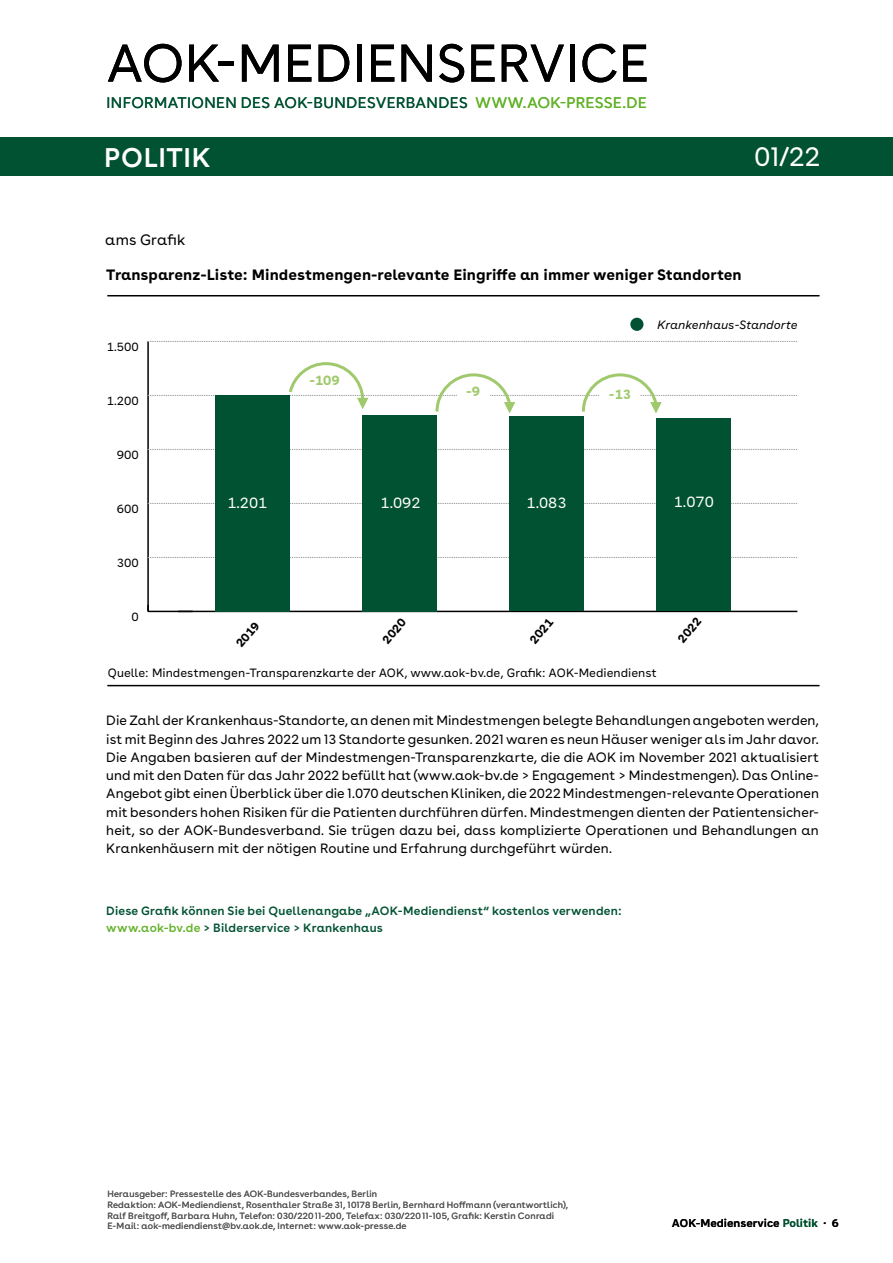
<style>
.page{position:relative;width:893px;height:1263px;background:#fff}
.page>*{position:absolute;margin:0;border:0;box-sizing:border-box;transform-origin:0 0}
.t1{font:52.8px "AOK Buenos Aires";letter-spacing:.005em;color:#000}
.t2{font:27px "AOK Buenos Aires";color:#fff}
.t3{font:600 27px "AOK Buenos Aires";letter-spacing:.02em;color:#fff}
.t4{font:15.3px "AOK Buenos Aires";letter-spacing:.025em;color:#005232}
.t5{font:700 15px "AOK Buenos Aires Text";color:#000}
.t6{font:15px "AOK Buenos Aires Text";color:#fff}
.t7{font:15px "AOK Buenos Aires";color:#000}
.t8{font:13.5px/18.3px "AOK Buenos Aires";letter-spacing:.01em;color:#000;text-align:justify}
.t9{font:700 13.5px "AOK Buenos Aires Text";color:#9fc96c}
.t10{font:600 12px/17.2px "AOK Buenos Aires";letter-spacing:.015em;color:#005232}
.t11{font:12px "AOK Buenos Aires Text";color:#000}
.t12{font:italic 12px "AOK Buenos Aires Text";color:#000}
.t13{font:700 12px "AOK Buenos Aires Text";color:#000}
.t14{font:600 11.25px "AOK Buenos Aires Text";color:#000}
.t15{font:9px/10.8px "AOK Buenos Aires";letter-spacing:.025em;color:#565656}
.s1{color:#64b32c}
.s2{color:#005232}
</style>
<div class="page">
<div style="left:0;top:137px;width:893px;height:39px;background:#005232"></div>
<hr style="left:107px;top:295px;width:712px;height:1px;background:#000">
<hr style="left:107px;top:685px;width:712px;height:1px;background:#000">
<div style="left:630px;top:318px;width:13px;height:13px;background:#005232;border-radius:50%"></div>
<hr style="left:178px;top:611px;width:619px;height:1px;background:#000">
<hr style="left:147px;top:341px;width:2px;height:270px;background:#000">
<hr style="left:148px;top:611px;width:45px;height:1px;background:#000">
<svg style="left:148px;top:557px;width:650px;height:1px"></svg>
<svg style="left:148px;top:503px;width:650px;height:1px"></svg>
<svg style="left:148px;top:449px;width:650px;height:1px"></svg>
<svg style="left:148px;top:341px;width:649px;height:1px"></svg>
<div style="left:215px;top:395px;width:74px;height:216px;background:#005232"></div>
<div style="left:362px;top:415px;width:75px;height:196px;background:#005232"></div>
<div style="left:509px;top:416px;width:75px;height:195px;background:#005232"></div>
<div style="left:656px;top:418px;width:75px;height:192px;background:#005232"></div>
<svg style="left:148px;top:361px;width:650px;height:54px"></svg>
<h1 class="t1" style="left:107px;top:20px;width:545px">AOK-MEDIENSERVICE</h1>
<p class="t4" style="left:106px;top:91px;width:542px">INFORMATIONEN DES AOK-BUNDESVERBANDES <span class="s1">WWW.AOK-PRESSE.DE</span></p>
<h2 class="t3" style="left:104px;top:135px;width:108px">POLITIK</h2>
<h2 class="t2" style="left:754px;top:135px;width:67px">01/22</h2>
<h2 class="t2" style="left:748px;top:135px;width:80px">XX/22</h2>
<p class="t7" style="left:105px;top:228px;width:82px">ams Grafik</p>
<p class="t5" style="left:106px;top:261px;width:637px">Transparenz-Liste: Mindestmengen-relevante Eingriffe an immer weniger Standorten</p>
<p class="t11" style="left:107px;top:337px;width:33px">1.500</p>
<p class="t11" style="left:107px;top:391px;width:33px">1.200</p>
<p class="t11" style="left:117px;top:445px;width:23px">900</p>
<p class="t11" style="left:117px;top:499px;width:23px">600</p>
<p class="t11" style="left:117px;top:553px;width:23px">300</p>
<p class="t11" style="left:132px;top:607px;width:9px">0</p>
<p class="t9" style="left:309px;top:368px;width:32px">-109</p>
<p class="t6" style="left:227px;top:491px;width:41px">1.201</p>
<p class="t13" style="left:230px;top:639px;width:31px;rotate:-50deg">2019</p>
<p class="t6" style="left:381px;top:491px;width:41px">1.092</p>
<p class="t13" style="left:377px;top:635px;width:31px;rotate:-50deg">2020</p>
<p class="t9" style="left:466px;top:380px;width:15px">-9</p>
<p class="t9" style="left:609px;top:383px;width:24px">-13</p>
<p class="t12" style="left:657px;top:315px;width:142px">Krankenhaus-Standorte</p>
<p class="t6" style="left:527px;top:491px;width:41px">1.083</p>
<p class="t6" style="left:674px;top:490px;width:41px">1.070</p>
<p class="t13" style="left:524px;top:635px;width:31px;rotate:-50deg">2021</p>
<p class="t13" style="left:672px;top:634px;width:31px;rotate:-50deg">2022</p>
<p class="t11" style="left:107px;top:663px;width:551px">Quelle: Mindestmengen-Transparenzkarte der AOK, www.aok-bv.de, Grafik: AOK-Mediendienst</p>
<p class="t8" style="left:106px;top:710px;width:714px">Die Zahl der Krankenhaus-Standorte, an denen mit Mindestmengen belegte Behandlungen angeboten werden, ist mit Beginn des Jahres 2022 um 13 Standorte gesunken. 2021 waren es neun Häuser weniger als im Jahr davor.<br>Die Angaben basieren auf der Mindestmengen-Transparenzkarte, die die AOK im November 2021 aktualisiert und mit den Daten für das Jahr 2022 befüllt hat (www.aok-bv.de &gt; Engagement &gt; Mindestmengen). Das Online-Angebot gibt einen Überblick über die 1.070 deutschen Kliniken, die 2022 Mindestmengen-relevante Operationen mit besonders hohen Risiken für die Patienten durchführen dürfen. Mindestmengen dienten der Patientensicher&shy;heit, so der AOK-Bundesverband. Sie trügen dazu bei, dass komplizierte Operationen und Behandlungen an Krankenhäusern mit der nötigen Routine und Erfahrung durchgeführt würden.</p>
<p class="t10" style="left:106px;top:901px;width:517px">Diese Grafik können Sie bei Quellenangabe „AOK-Mediendienst“ kostenlos verwenden: <span class="s1">www.aok-bv.de</span> &gt; Bilderservice &gt; Krankenhaus</p>
<p class="t15" style="left:107px;top:1187px;width:462px">Herausgeber: Pressestelle des AOK-Bundesverbandes, Berlin<br>Redaktion: AOK-Mediendienst, Rosenthaler Straße 31, 10178 Berlin, Bernhard Hoffmann (verantwortlich), Ralf Breitgoff, Barbara Huhn, Telefon: 030/22011-200, Telefax: 030/22011-105, Grafik: Kerstin Conradi E-Mail: aok-mediendienst@bv.aok.de, Internet: www.aok-presse.de</p>
<p class="t15" style="left:459px;top:1198px;width:5px">f</p>
<p class="t15" style="left:161px;top:1209px;width:5px">f</p>
<p class="t14" style="left:672px;top:1214px;width:169px">AOK-Medienservice <span class="s2">Politik</span> · 6</p>
</div>
